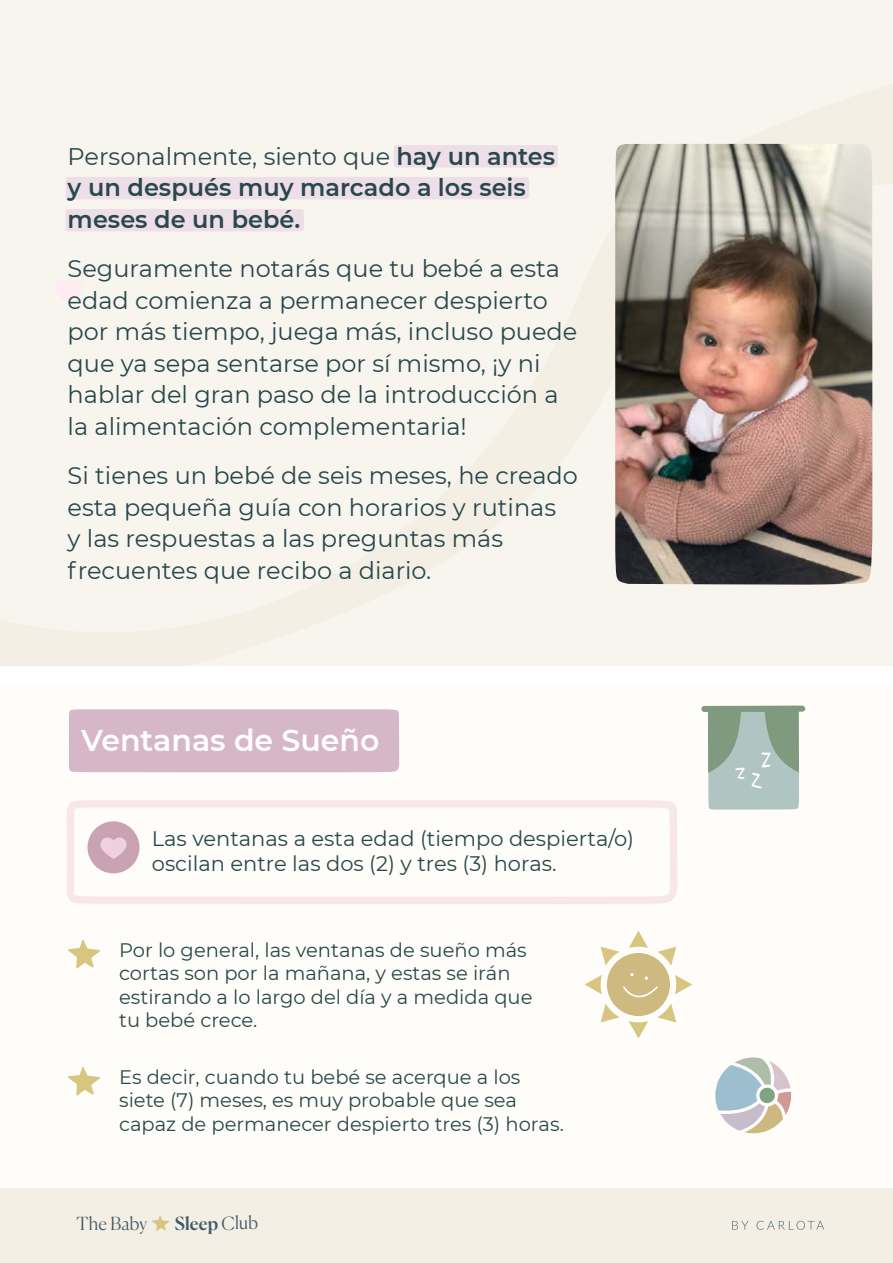
<style>
.page{position:relative;width:893px;height:1263px;background:#fff}
.page>*{position:absolute;margin:0;border:0;box-sizing:border-box;transform-origin:0 0}
.t1{font:600 30px "Montserrat";color:#fff}
.t2{font:24px/31.5px "Montserrat";color:#27484c}
.t3{font:600 24px/31.5px "Montserrat";color:#27484c}
.t4{font:21px/25.2px "Montserrat";color:#27484c}
.t5{font:19.5px/23.4px "Montserrat";color:#27484c}
.t6{font:500 18px "Canela";letter-spacing:.005em;color:#405b66}
.t7{font:300 18px "Canela";letter-spacing:.005em;color:#405b66}
.s1{font-weight:400}
.s2{font-weight:300}
</style>
<div class="page">
<div style="left:0;top:686px;width:893px;height:577px;background:#fffdf9"></div>
<div style="left:0;top:0;width:893px;height:184px;background:#f8f5ef"></div>
<svg style="left:0;top:184px;width:893px;height:482px;fill:#f8f5ef"></svg>
<div style="left:0;top:1188px;width:893px;height:75px;background:#f4efe5"></div>
<svg style="left:152px;top:1215px;width:17px;height:16px"></svg>
<svg style="left:732px;top:1221px;width:16px;height:8px"></svg>
<svg style="left:757px;top:1221px;width:67px;height:9px"></svg>
<svg style="left:66px;top:800px;width:612px;height:104px"></svg>
<div style="left:69px;top:709px;width:330px;height:63px;background:#d5b7c7"></div>
<svg style="left:68px;top:939px;width:32px;height:30px"></svg>
<svg style="left:68px;top:1067px;width:32px;height:29px"></svg>
<div style="left:87px;top:821px;width:52px;height:52px;background:#c9a3b3;border-radius:50%"></div>
<svg style="left:100px;top:837px;width:27px;height:22px"></svg>
<svg style="left:701px;top:705px;width:104px;height:105px;background:#acbfb4"></svg>
<div style="left:607px;top:953px;width:63px;height:63px;background:#ceba81;border-radius:50%"></div>
<svg style="left:629px;top:931px;width:19px;height:17px"></svg>
<svg style="left:657px;top:947px;width:19px;height:18px"></svg>
<svg style="left:601px;top:947px;width:18px;height:18px"></svg>
<svg style="left:585px;top:973px;width:107px;height:65px"></svg>
<svg style="left:715px;top:1057px;width:77px;height:76px"></svg>
<div style="left:759px;top:1087px;width:16px;height:16px;background:#80a285;border-radius:50%"></div>
<div style="left:66px;top:177px;width:463px;height:22px;background:#eedee7"></div>
<div style="left:66px;top:209px;width:238px;height:22px;background:#eedee7"></div>
<div style="left:394px;top:145px;width:164px;height:23px;background:#eedee7"></div>
<img style="left:615px;top:144px;width:257px;height:441px">
<p class="t3" style="left:68px;top:140px;width:489px"><span class="s1">Personalmente, siento que</span> hay un antes y un después muy marcado a los seis meses de un bebé.</p>
<p class="t2" style="left:68px;top:252px;width:511px">Seguramente notarás que tu bebé a esta edad comienza a permanecer despierto por más tiempo, juega más, incluso puede que ya sepa sentarse por sí mismo, ¡y ni hablar del gran paso de la introducción a la alimentación complementaria!</p>
<p class="t2" style="left:68px;top:459px;width:512px">Si tienes un bebé de seis meses, he creado esta pequeña guía con horarios y rutinas<br>y las respuestas a las preguntas más frecuentes que recibo a diario.</p>
<p class="t1" style="left:81px;top:719px;width:300px">Ventanas de Sueño</p>
<p class="t4" style="left:152px;top:825px;width:484px">Las ventanas a esta edad (tiempo despierta/o) oscilan entre las dos (2) y tres (3) horas.</p>
<p class="t5" style="left:119px;top:938px;width:415px">Por lo general, las ventanas de sueño más cortas son por la mañana, y estas se irán estirando a lo largo del día y a medida que tu bebé crece.</p>
<p class="t5" style="left:119px;top:1065px;width:446px">Es decir, cuando tu bebé se acerque a los siete (7) meses, es muy probable que sea capaz de permanecer despierto tres (3) horas.</p>
<p class="t7" style="left:77px;top:1209px;width:72px">The Baby</p>
<p class="t6" style="left:175px;top:1209px;width:85px">Sleep <span class="s2">Club</span></p>
</div>
